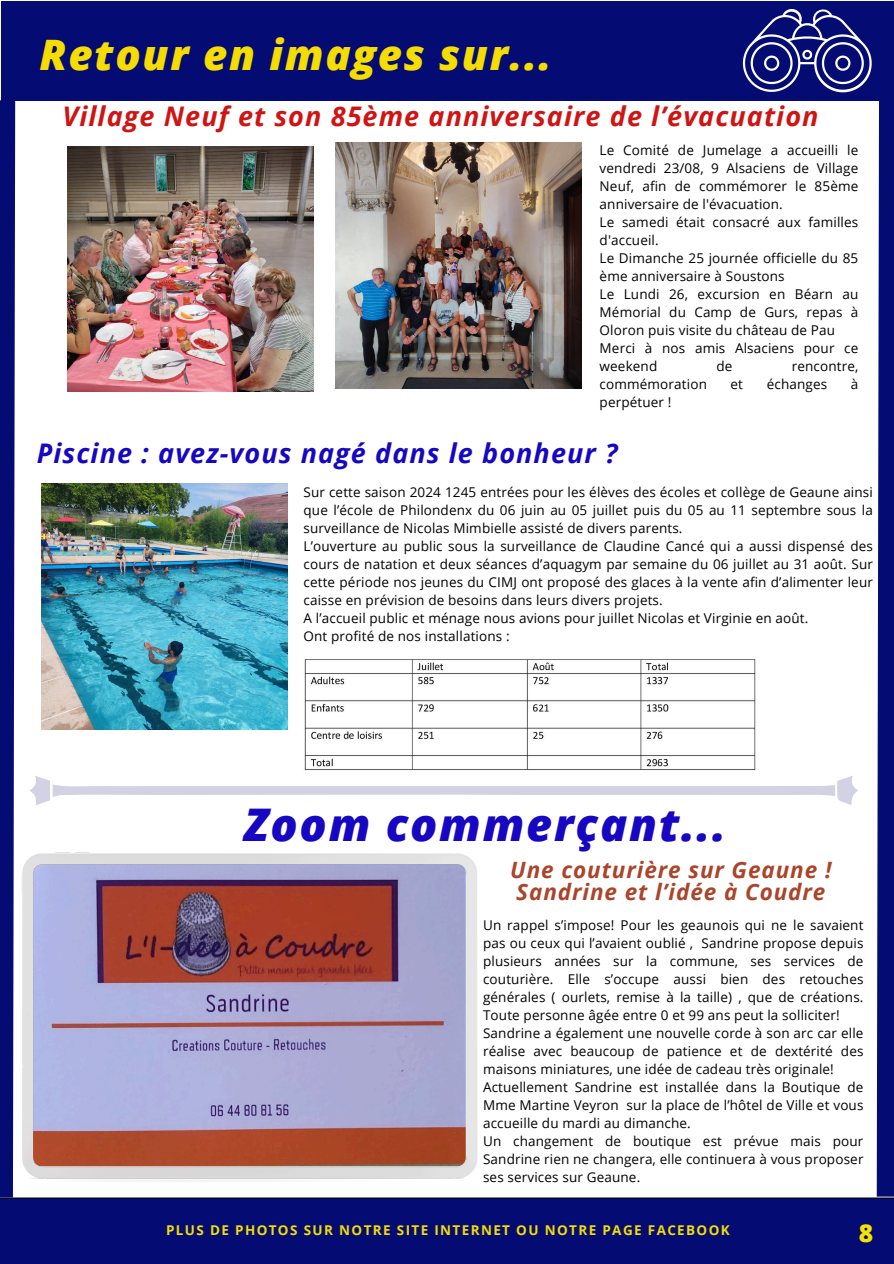
<style>
.page{position:relative;width:894px;height:1264px;background:#fff}
.page>*{position:absolute;margin:0;border:0;box-sizing:border-box;transform-origin:0 0}
.t1{font:italic 800 45px "Open Sans";letter-spacing:.04em;color:#1707c2}
.t2{font:italic 800 42px "Open Sans";letter-spacing:.04em;color:#f5dd02}
.t3{font:italic 700 27px "Open Sans";letter-spacing:.04em;color:#cf1413}
.t4{font:italic 700 27px "Open Sans";letter-spacing:.04em;color:#1707c2}
.t5{font:800 24.6px "Open Sans";color:#f4e301}
.t6{font:italic 700 22.5px/22.5px "Open Sans";letter-spacing:.04em;color:#aa452b}
.t7{font:13.5px/18px "Open Sans";letter-spacing:.01em;color:#000;text-align:justify}
.t8{font:700 13.5px "Open Sans";letter-spacing:.1em;color:#f5dd02}
</style>
<div class="page">
<div style="left:1px;top:1px;width:892px;height:99px;background:#040b73"></div>
<div style="left:0;top:1198px;width:893px;height:65px;background:#040b73"></div>
<img style="left:0;top:9px;width:893px;height:1190px">
<img style="left:21px;top:852px;width:456px;height:330px">
<img style="left:303px;top:655px;width:454px;height:117px">
<p class="t2" style="left:39px;top:25px;width:513px">Retour en images sur...</p>
<p class="t3" style="left:62px;top:97px;width:757px">Village Neuf et son 85ème anniversaire de l’évacuation</p>
<p class="t7" style="left:599px;top:141px;width:260px">Le Comité de Jumelage a accueilli le vendredi 23/08, 9 Alsaciens de Village Neuf, afin de commémorer le 85ème anniversaire de l'évacuation.</p>
<p class="t7" style="left:599px;top:213px;width:260px">Le samedi était consacré aux familles d'accueil.</p>
<h2 class="t7" style="left:599px;top:249px;width:260px">Le Dimanche 25 journée officielle du 85 ème anniversaire à Soustons</h2>
<p class="t7" style="left:599px;top:285px;width:260px">Le Lundi 26, excursion en Béarn au Mémorial du Camp de Gurs, repas à Oloron puis visite du château de Pau</p>
<p class="t7" style="left:599px;top:339px;width:260px">Merci à nos amis Alsaciens pour ce weekend</p>
<p class="t7" style="left:716px;top:357px;width:17px">de</p>
<p class="t7" style="left:791px;top:357px;width:68px">rencontre,</p>
<p class="t7" style="left:599px;top:375px;width:109px">commémoration</p>
<p class="t7" style="left:730px;top:375px;width:14px">et</p>
<p class="t7" style="left:766px;top:375px;width:62px">échanges</p>
<p class="t7" style="left:850px;top:375px;width:9px">à</p>
<p class="t7" style="left:599px;top:393px;width:73px">perpétuer !</p>
<p class="t4" style="left:37px;top:434px;width:582px">Piscine : avez-vous nagé dans le bonheur ?</p>
<h3 class="t7" style="left:303px;top:482px;width:570px">Sur cette saison 2024 1245 entrées pour les élèves des écoles et collège de Geaune ainsi que l’école de Philondenx du 06 juin au 05 juillet puis du 05 au 11 septembre sous la surveillance de Nicolas Mimbielle assisté de divers parents.</h3>
<p class="t7" style="left:303px;top:536px;width:570px">L’ouverture au public sous la surveillance de Claudine Cancé qui a aussi dispensé des cours de natation et deux séances d’aquagym par semaine du 06 juillet au 31 août. Sur cette période nos jeunes du CIMJ ont proposé des glaces à la vente afin d’alimenter leur caisse en prévision de besoins dans leurs divers projets.</p>
<p class="t7" style="left:303px;top:608px;width:506px">A l’accueil public et ménage nous avions pour juillet Nicolas et Virginie en août.</p>
<p class="t7" style="left:303px;top:626px;width:207px">Ont profité de nos installations :</p>
<p class="t1" style="left:244px;top:793px;width:483px">Zoom commerçant...</p>
<p class="t6" style="left:510px;top:857px;width:322px">Une couturière sur Geaune !<br>Sandrine et l’idée à Coudre</p>
<p class="t7" style="left:483px;top:915px;width:382px">Un rappel s’impose! Pour les geaunois qui ne le savaient pas ou ceux qui l’avaient oublié , Sandrine propose depuis plusieurs années sur la commune, ses services de couturière. Elle s’occupe aussi bien des retouches générales ( ourlets, remise à la taille) , que de créations.<br>Toute personne âgée entre 0 et 99 ans peut la solliciter!</p>
<p class="t7" style="left:483px;top:1023px;width:382px">Sandrine a également une nouvelle corde à son arc car elle réalise avec beaucoup de patience et de dextérité des maisons miniatures, une idée de cadeau très originale!</p>
<h1 class="t7" style="left:483px;top:1077px;width:382px">Actuellement Sandrine est installée dans la Boutique de Mme Martine Veyron sur la place de l’hôtel de Ville et vous accueille du mardi au dimanche.</h1>
<p class="t7" style="left:483px;top:1131px;width:382px">Un changement de boutique est prévue mais pour Sandrine rien ne changera, elle continuera à vous proposer ses services sur Geaune.</p>
<p class="t8" style="left:166px;top:1220px;width:565px">PLUS DE PHOTOS SUR NOTRE SITE INTERNET OU NOTRE PAGE FACEBOOK</p>
<p class="t5" style="left:858px;top:1215px;width:16px">8</p>
</div>
